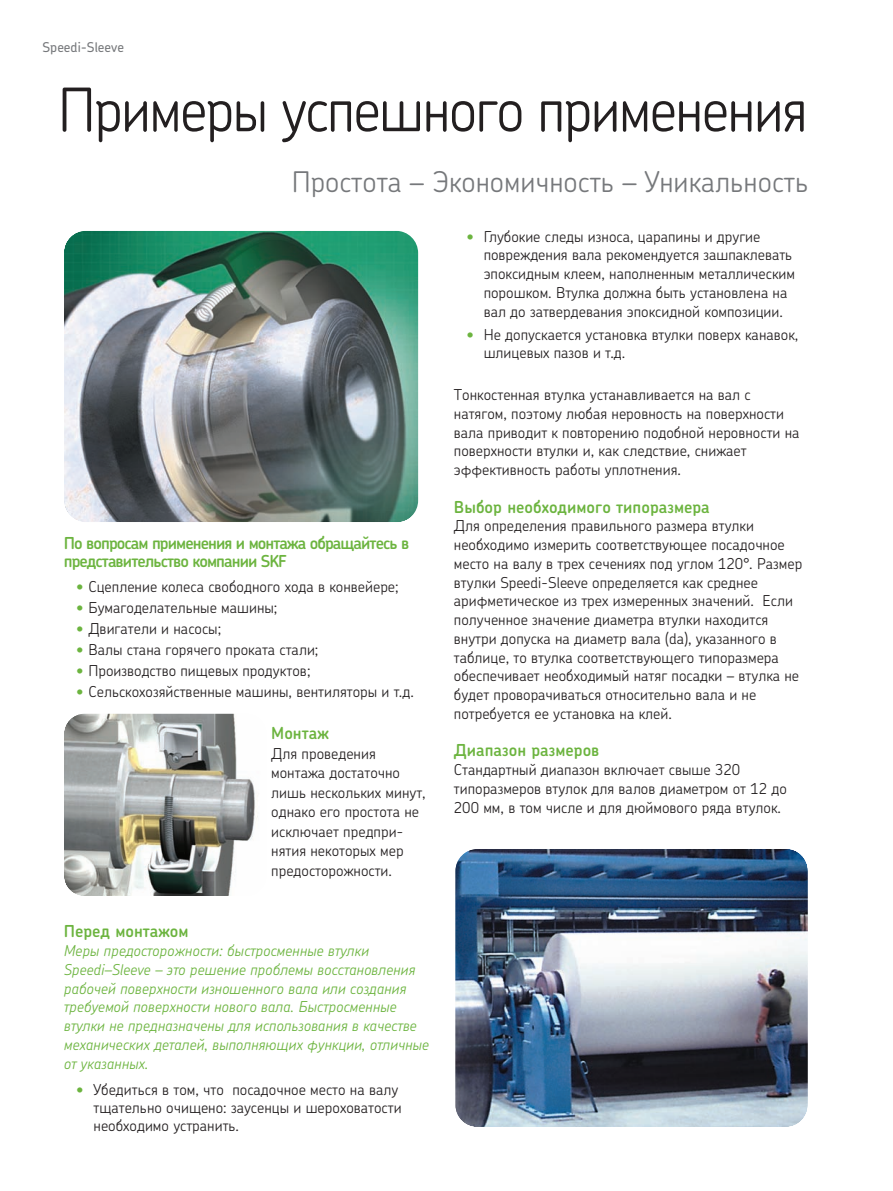
<style>
.page{position:relative;width:893px;height:1191px;background:#fff}
.page>*{position:absolute;margin:0;border:0;box-sizing:border-box;transform-origin:0 0}
.t1{font:300 60px "SKF Chevin Cyr";letter-spacing:-.035em;color:#231f20;scale:.95 1}
.t2{font:300 28.5px "SKF Chevin Cyr";color:#76787b}
.t3{font:600 16.5px/18px "SKF Chevin Cyr";letter-spacing:-.055em;color:#6cb43f}
.t4{font:600 16.5px "SKF Chevin Cyr";color:#6cb43f}
.t5{font:300 15px/18.8px "SKF Chevin Cyr";color:#231f20}
.t6{font:italic 300 15px/18.8px "SKF Chevin Cyr";color:#6cb43f}
.t7{font:500 13.5px "SKF Chevin Cyr";color:#76787b}
.s1{color:#6cb43f}
</style>
<div class="page">
<img style="left:64px;top:231px;width:354px;height:291px;border-radius:22px">
<img style="left:64px;top:713px;width:203px;height:183px;border-radius:21px">
<img style="left:455px;top:849px;width:353px;height:278px;border-radius:22px">
<p class="t7" style="left:43px;top:42px;width:83px">Speedi-Sleeve</p>
<h1 class="t1" style="left:58px;top:87px;width:791px">Примеры успешного применения</h1>
<h2 class="t2" style="left:292px;top:170px;width:518px">Простота – Экономичность – Уникальность</h2>
<p class="t3" style="left:64px;top:535px;width:347px">По вопросам применения и монтажа обращайтесь в представительство компании SKF</p>
<p class="t5" style="left:77px;top:579px;width:324px"><span class="s1">•</span> Сцепление колеса свободного хода в конвейере;</p>
<p class="t5" style="left:77px;top:600px;width:202px"><span class="s1">•</span> Бумагоделательные машины;</p>
<p class="t5" style="left:77px;top:621px;width:146px"><span class="s1">•</span> Двигатели и насосы;</p>
<p class="t5" style="left:77px;top:642px;width:243px"><span class="s1">•</span> Валы стана горячего проката стали;</p>
<p class="t5" style="left:77px;top:663px;width:235px"><span class="s1">•</span> Производство пищевых продуктов;</p>
<p class="t5" style="left:77px;top:684px;width:339px"><span class="s1">•</span> Сельскохозяйственные машины, вентиляторы и т.д.</p>
<p class="t3" style="left:271px;top:726px;width:59px">Монтаж</p>
<p class="t5" style="left:271px;top:745px;width:156px;line-height:19.5px">Для проведения монтажа достаточно лишь нескольких минут, однако его простота не исключает предпри&shy;нятия некоторых мер предосторожности.</p>
<p class="t4" style="left:64px;top:925px;width:126px">Перед монтажом</p>
<p class="t6" style="left:64px;top:942px;width:367px">Меры предосторожности: быстросменные втулки Speedi–Sleeve – это решение проблемы восстановления рабочей поверхности изношенного вала или создания требуемой поверхности нового вала. Быстросменные втулки не предназначены для использования в качестве механических деталей, выполняющих функции, отличные от указанных.</p>
<p class="t5" style="left:94px;top:1082px;width:310px;line-height:18px;text-indent:-17px"><span class="s1">•</span> Убедиться в том, что посадочное место на валу тщательно очищено: заусенцы и шероховатости необходимо устранить.</p>
<p class="t5" style="left:484px;top:228px;width:313px;text-indent:-17px"><span class="s1">•</span> Глубокие следы износа, царапины и другие повреждения вала рекомендуется зашпаклевать эпоксидным клеем, наполненным металлическим порошком. Втулка должна быть установлена на вал до затвердевания эпоксидной композиции.</p>
<p class="t5" style="left:484px;top:326px;width:316px;text-indent:-17px"><span class="s1">•</span> Не допускается установка втулки поверх канавок, шлицевых пазов и т.д.</p>
<p class="t5" style="left:454px;top:386px;width:347px">Тонкостенная втулка устанавливается на вал с натягом, поэтому любая неровность на поверхности вала приводит к повторению подобной неровности на поверхности втулки и, как следствие, снижает эффективность работы уплотнения.</p>
<p class="t4" style="left:454px;top:500px;width:257px">Выбор необходимого типоразмера</p>
<p class="t5" style="left:454px;top:518px;width:350px">Для определения правильного размера втулки необходимо измерить соответствующее посадочное место на валу в трех сечениях под углом 120°. Размер втулки Speedi-Sleeve определяется как среднее арифметическое из трех измеренных значений. Если полученное значение диаметра втулки находится внутри допуска на диаметр вала (da), указанного в таблице, то втулка соответствующего типоразмера обеспечивает необходимый натяг посадки – втулка не будет проворачиваться относительно вала и не потребуется ее установка на клей.</p>
<p class="t4" style="left:454px;top:744px;width:147px">Диапазон размеров</p>
<p class="t5" style="left:454px;top:761px;width:334px">Стандартный диапазон включает свыше 320 типоразмеров втулок для валов диаметром от 12 до<br>200 мм, в том числе и для дюймового ряда втулок.</p>
</div>
